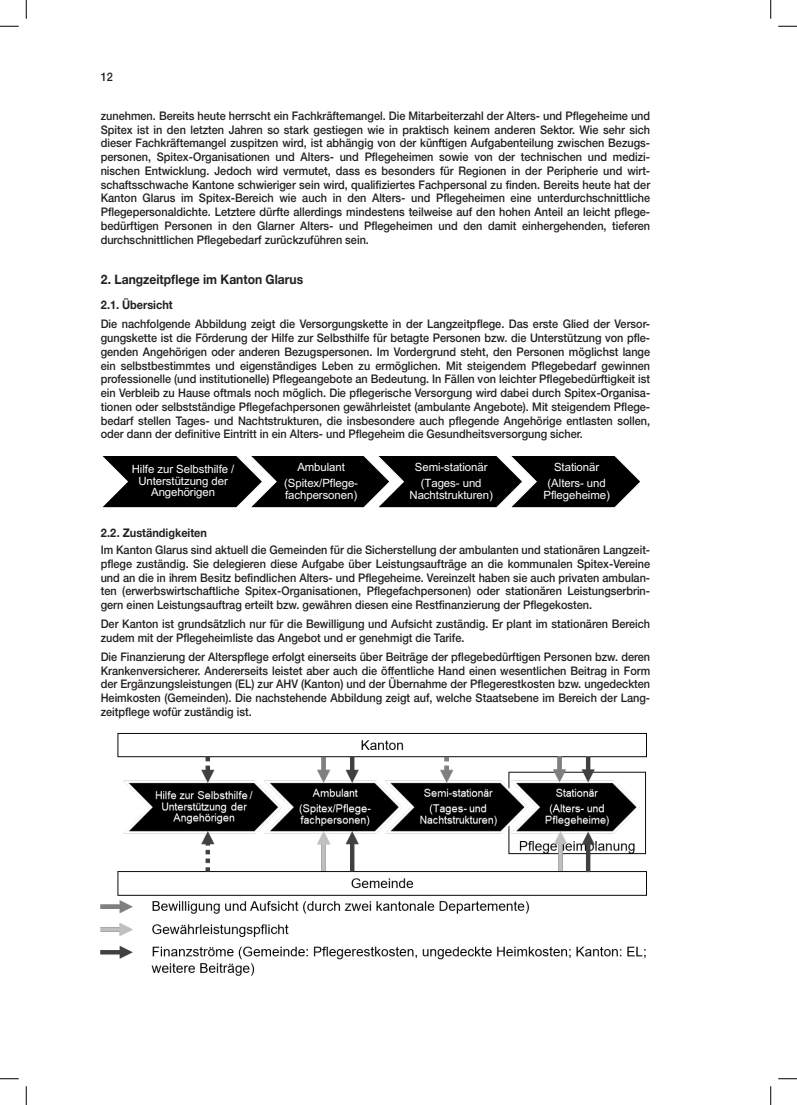
<style>
.page{position:relative;width:797px;height:1105px;background:#fff}
.page>*{position:absolute;margin:0;border:0;box-sizing:border-box;transform-origin:0 0}
.t1{font:700 13.12px "Helvetica Neue LT Std";color:#231f20;scale:.92 1}
.t2{font:500 11.88px/13.8px "Helvetica Neue LT Std";color:#231f20;text-align:justify;scale:.92 1}
.t3{font:700 11.88px "Helvetica Neue LT Std";color:#231f20;scale:.92 1}
.t4{font:11.38px/16.2px "Arial";letter-spacing:-.005em;color:#fff;text-align:center}
</style>
<div class="page">
<svg style="left:102px;top:456px;width:538px;height:52px;background:#252525"></svg>
<img style="left:101px;top:733px;width:546px;height:243px">
<svg style="left:0;top:25px;width:19px;height:2px"></svg>
<svg style="left:778px;top:25px;width:19px;height:2px"></svg>
<svg style="left:0;top:1078px;width:19px;height:1px"></svg>
<svg style="left:778px;top:1078px;width:19px;height:1px"></svg>
<svg style="left:25px;top:0;width:2px;height:19px"></svg>
<svg style="left:25px;top:1086px;width:2px;height:19px"></svg>
<svg style="left:770px;top:0;width:1px;height:19px"></svg>
<svg style="left:770px;top:1086px;width:1px;height:19px"></svg>
<p class="t2" style="left:101px;top:70px;width:15px">12</p>
<p class="t2" style="left:101px;top:109px;width:599px">zunehmen. Bereits heute herrscht ein Fachkräftemangel. Die Mitarbeiterzahl der Alters- und Pflegeheime und Spitex ist in den letzten Jahren so stark gestiegen wie in praktisch keinem anderen Sektor. Wie sehr sich dieser Fachkräftemangel zuspitzen wird, ist abhängig von der künftigen Aufgabenteilung zwischen Bezugs&shy;personen, Spitex-Organisationen und Alters- und Pflegeheimen sowie von der technischen und medizi&shy;nischen Entwicklung. Jedoch wird vermutet, dass es besonders für Regionen in der Peripherie und wirt&shy;schaftsschwache Kantone schwieriger sein wird, qualifiziertes Fachpersonal zu finden. Bereits heute hat der Kanton Glarus im Spitex-Bereich wie auch in den Alters- und Pflegeheimen eine unterdurchschnittliche Pflegepersonaldichte. Letztere dürfte allerdings mindestens teilweise auf den hohen Anteil an leicht pflege&shy;bedürftigen Personen in den Glarner Alters- und Pflegeheimen und den damit einhergehenden, tieferen durchschnittlichen Pflegebedarf zurückzuführen sein.</p>
<p class="t1" style="left:101px;top:271px;width:221px">2. Langzeitpflege im Kanton Glarus</p>
<p class="t3" style="left:101px;top:298px;width:80px">2.1. Übersicht</p>
<p class="t2" style="left:101px;top:317px;width:599px">Die nachfolgende Abbildung zeigt die Versorgungskette in der Langzeitpflege. Das erste Glied der Versor&shy;gungskette ist die Förderung der Hilfe zur Selbsthilfe für betagte Personen bzw. die Unterstützung von pfle&shy;genden Angehörigen oder anderen Bezugspersonen. Im Vordergrund steht, den Personen möglichst lange ein selbstbestimmtes und eigenständiges Leben zu ermöglichen. Mit steigendem Pflegebedarf gewinnen professionelle (und institutionelle) Pflegeangebote an Bedeutung. In Fällen von leichter Pflegebedürftigkeit ist ein Verbleib zu Hause oftmals noch möglich. Die pflegerische Versorgung wird dabei durch Spitex-Organisa&shy;tionen oder selbstständige Pflegefachpersonen gewährleistet (ambulante Angebote). Mit steigendem Pflege&shy;bedarf stellen Tages- und Nachtstrukturen, die insbesondere auch pflegende Angehörige entlasten sollen, oder dann der definitive Eintritt in ein Alters- und Pflegeheim die Gesundheitsversorgung sicher.</p>
<p class="t4" style="left:132px;top:463px;width:104px;line-height:11.5px">Hilfe zur Selbsthilfe /<br>Unterstützung der<br>Angehörigen</p>
<p class="t4" style="left:284px;top:459px;width:75px">Ambulant (Spitex/Pflege-</p>
<p class="t4" style="left:285px;top:487px;width:73px">fachpersonen)</p>
<p class="t4" style="left:415px;top:459px;width:74px">Semi-stationär (Tages- und</p>
<p class="t4" style="left:409px;top:487px;width:85px">Nachtstrukturen)</p>
<p class="t4" style="left:547px;top:459px;width:60px">Stationär (Alters- und</p>
<p class="t4" style="left:543px;top:487px;width:68px">Pflegeheime)</p>
<p class="t3" style="left:101px;top:525px;width:117px">2.2. Zuständigkeiten</p>
<p class="t2" style="left:101px;top:543px;width:598px">Im Kanton Glarus sind aktuell die Gemeinden für die Sicherstellung der ambulanten und stationären Langzeit&shy;pflege zuständig. Sie delegieren diese Aufgabe über Leistungsaufträge an die kommunalen Spitex-Vereine und an die in ihrem Besitz befindlichen Alters- und Pflegeheime. Vereinzelt haben sie auch privaten ambulan&shy;ten (erwerbswirtschaftliche Spitex-Organisationen, Pflegefachpersonen) oder stationären Leistungserbrin&shy;gern einen Leistungsauftrag erteilt bzw. gewähren diesen eine Restfinanzierung der Pflegekosten.</p>
<p class="t2" style="left:101px;top:617px;width:599px">Der Kanton ist grundsätzlich nur für die Bewilligung und Aufsicht zuständig. Er plant im stationären Bereich zudem mit der Pflegeheimliste das Angebot und er genehmigt die Tarife.</p>
<p class="t2" style="left:101px;top:650px;width:599px">Die Finanzierung der Alterspflege erfolgt einerseits über Beiträge der pflegebedürftigen Personen bzw. deren Krankenversicherer. Andererseits leistet aber auch die öffentliche Hand einen wesentlichen Beitrag in Form der Ergänzungsleistungen (EL) zur AHV (Kanton) und der Übernahme der Pflegerestkosten bzw. ungedeckten Heimkosten (Gemeinden). Die nachstehende Abbildung zeigt auf, welche Staatsebene im Bereich der Lang&shy;zeitpflege wofür zuständig ist.</p>
</div>
